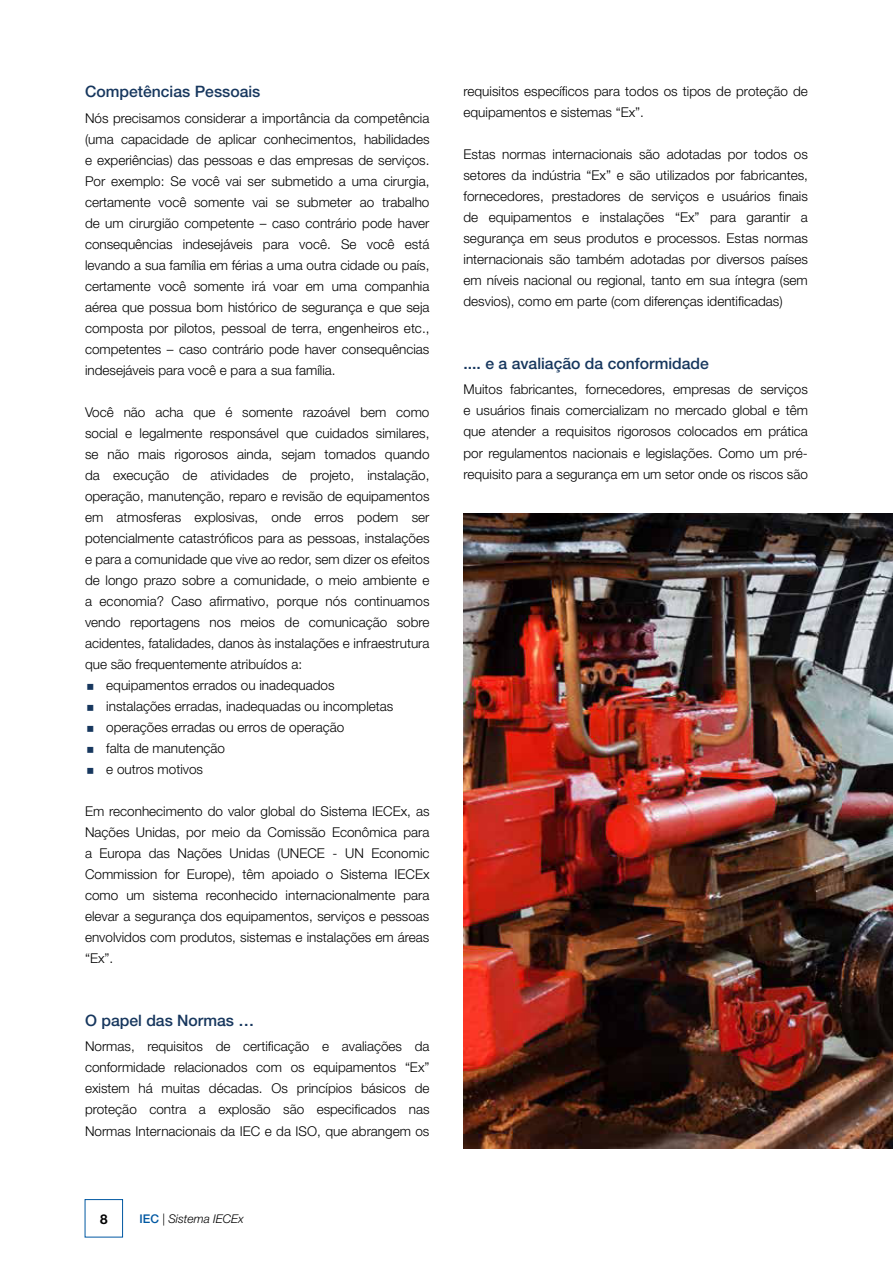
<style>
.page{position:relative;width:893px;height:1263px;background:#fff}
.page>*{position:absolute;margin:0;border:0;box-sizing:border-box;transform-origin:0 0}
.t1{font:500 15.75px "Helvetica Neue";color:#17375e}
.t2{font:300 13.5px/21px "Helvetica Neue";color:#000;text-align:justify}
.t3{font:700 13.5px "Helvetica Neue";color:#000}
.t4{font:italic 300 12px "Helvetica Neue";color:#000}
.s1{font-weight:500;font-style:normal;color:#0058a2}
.s2{font-style:normal}
</style>
<div class="page">
<div style="left:85px;top:1199px;width:38px;height:38px;border:1px solid #0058a2"></div>
<img style="left:463px;top:513px;width:430px;height:635px">
<p class="t1" style="left:85px;top:86px;width:177px">Competências Pessoais</p>
<p class="t2" style="left:85px;top:108px;width:346px">Nós precisamos considerar a importância da competência (uma capacidade de aplicar conhecimentos, habilidades e experiências) das pessoas e das empresas de serviços.<br>Por exemplo: Se você vai ser submetido a uma cirurgia, certamente você somente vai se submeter ao trabalho de um cirurgião competente – caso contrário pode haver consequências indesejáveis para você. Se você está levando a sua família em férias a uma outra cidade ou país, certamente você somente irá voar em uma companhia aérea que possua bom histórico de segurança e que seja composta por pilotos, pessoal de terra, engenheiros etc., competentes – caso contrário pode haver consequências indesejáveis para você e para a sua família.</p>
<p class="t2" style="left:85px;top:402px;width:346px">Você não acha que é somente razoável bem como</p>
<p class="t2" style="left:85px;top:423px;width:346px">social e legalmente responsável que cuidados similares,</p>
<p class="t2" style="left:85px;top:444px;width:346px">se não mais rigorosos ainda, sejam tomados quando</p>
<p class="t2" style="left:85px;top:465px;width:346px">da execução de atividades de projeto, instalação,</p>
<p class="t2" style="left:85px;top:486px;width:346px">operação, manutenção, reparo e revisão de equipamentos</p>
<p class="t2" style="left:85px;top:507px;width:346px">em atmosferas explosivas, onde erros podem ser</p>
<p class="t2" style="left:85px;top:528px;width:346px">potencialmente catastróficos para as pessoas, instalações</p>
<p class="t2" style="left:85px;top:549px;width:346px">e para a comunidade que vive ao redor, sem dizer os efeitos</p>
<p class="t2" style="left:85px;top:570px;width:346px">de longo prazo sobre a comunidade, o meio ambiente e</p>
<p class="t2" style="left:85px;top:591px;width:346px">a economia? Caso afirmativo, porque nós continuamos</p>
<p class="t2" style="left:85px;top:612px;width:346px">vendo reportagens nos meios de comunicação sobre</p>
<p class="t2" style="left:85px;top:633px;width:346px">acidentes, fatalidades, danos às instalações e infraestrutura</p>
<p class="t2" style="left:85px;top:654px;width:219px">que são frequentemente atribuídos a:</p>
<p class="t2" style="left:106px;top:675px;width:230px">equipamentos errados ou inadequados</p>
<p class="t2" style="left:106px;top:696px;width:289px">instalações erradas, inadequadas ou incompletas</p>
<p class="t2" style="left:106px;top:717px;width:239px">operações erradas ou erros de operação</p>
<p class="t2" style="left:106px;top:738px;width:120px">falta de manutenção</p>
<p class="t2" style="left:106px;top:759px;width:98px">e outros motivos</p>
<p class="t2" style="left:85px;top:801px;width:346px">Em reconhecimento do valor global do Sistema IECEx, as Nações Unidas, por meio da Comissão Econômica para a Europa das Nações Unidas (UNECE - UN Economic Commission for Europe), têm apoiado o Sistema IECEx como um sistema reconhecido internacionalmente para elevar a segurança dos equipamentos, serviços e pessoas envolvidos com produtos, sistemas e instalações em áreas “Ex”.</p>
<p class="t1" style="left:85px;top:1015px;width:171px">O papel das Normas …</p>
<p class="t2" style="left:85px;top:1037px;width:346px">Normas, requisitos de certificação e avaliações da conformidade relacionados com os equipamentos “Ex” existem há muitas décadas. Os princípios básicos de proteção contra a explosão são especificados nas Normas Internacionais da IEC e da ISO, que abrangem os</p>
<p class="t3" style="left:100px;top:1211px;width:9px">8</p>
<p class="t4" style="left:139px;top:1212px;width:106px"><span class="s1">IEC</span> <span class="s2">|</span> Sistema IECEx</p>
<p class="t2" style="left:463px;top:81px;width:346px">requisitos específicos para todos os tipos de proteção de equipamentos e sistemas “Ex”.</p>
<p class="t2" style="left:463px;top:144px;width:346px">Estas normas internacionais são adotadas por todos os setores da indústria “Ex” e são utilizados por fabricantes, fornecedores, prestadores de serviços e usuários finais de equipamentos e instalações “Ex” para garantir a segurança em seus produtos e processos. Estas normas internacionais são também adotadas por diversos países em níveis nacional ou regional, tanto em sua íntegra (sem desvios), como em parte (com diferenças identificadas)</p>
<p class="t1" style="left:463px;top:358px;width:247px">.... e a avaliação da conformidade</p>
<p class="t2" style="left:463px;top:380px;width:346px">Muitos fabricantes, fornecedores, empresas de serviços e usuários finais comercializam no mercado global e têm que atender a requisitos rigorosos colocados em prática por regulamentos nacionais e legislações. Como um pré&shy;requisito para a segurança em um setor onde os riscos são</p>
</div>
